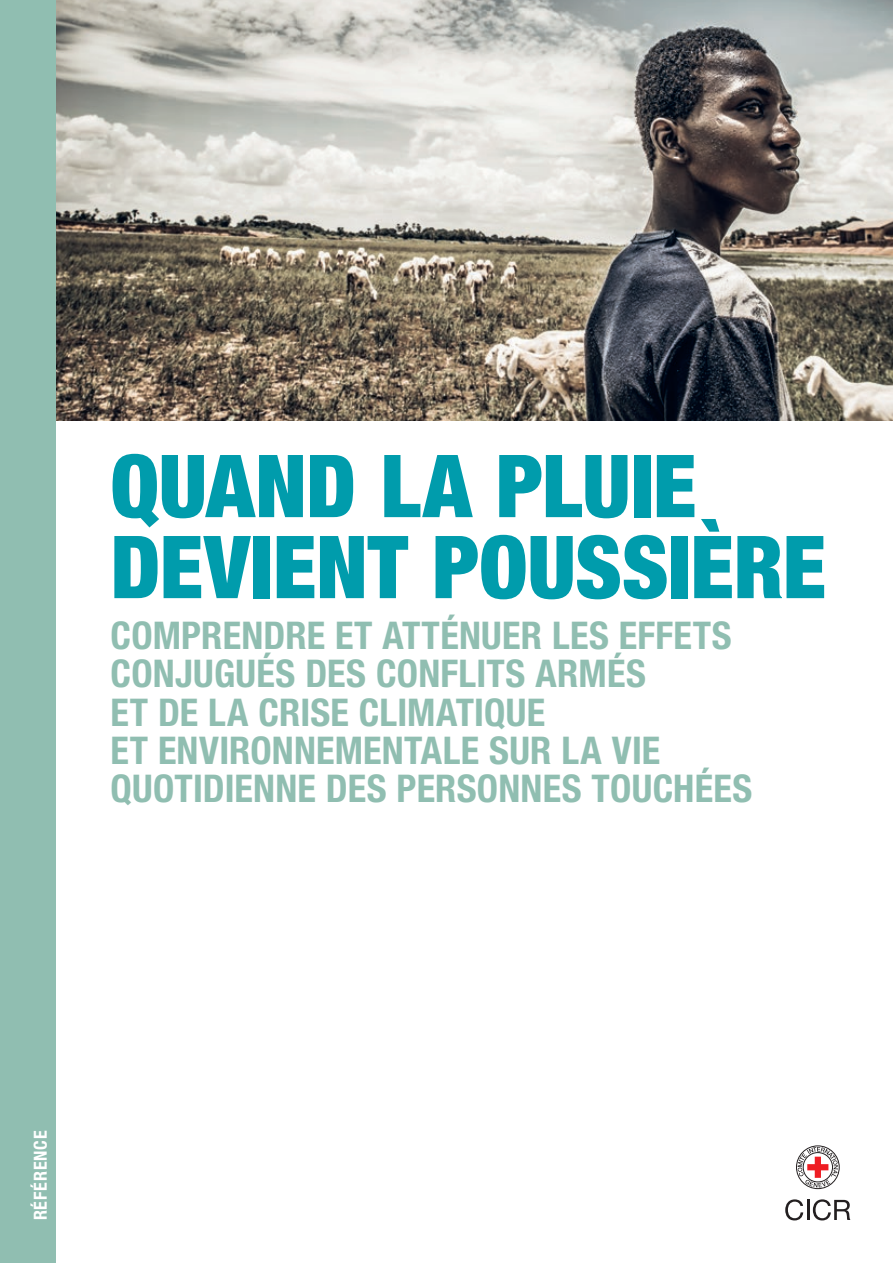
<style>
.page{position:relative;width:893px;height:1263px;background:#fff}
.page>*{position:absolute;margin:0;border:0;box-sizing:border-box;transform-origin:0 0}
.t1{font:900 condensed 87px/81px "Helvetica Neue LT Std";letter-spacing:-.005em;color:#009cac}
.t2{font:700 condensed 38.25px/38.2px "Helvetica Neue LT Std";letter-spacing:.005em;color:#90beb1}
.t3{font:700 condensed 18px "Helvetica Neue LT Std";letter-spacing:.05em;color:#fff}
</style>
<div class="page">
<img style="left:55px;top:0;width:838px;height:421px">
<div style="left:0;top:0;width:55px;height:1263px;background:#90beb1"></div>
<svg style="left:796px;top:1145px;width:44px;height:44px"></svg>
<svg style="left:785px;top:1199px;width:18px;height:21px"></svg>
<hr style="left:807px;top:1200px;width:2px;height:20px;background:#231f20">
<svg style="left:813px;top:1199px;width:37px;height:21px"></svg>
<h1 class="t1" style="left:111px;top:444px;width:717px">QUAND LA PLUIE<br>DEVIENT POUSSIÈRE</h1>
<p class="t2" style="left:111px;top:616px;width:643px">COMPRENDRE ET ATTÉNUER LES EFFETS<br>CONJUGUÉS DES CONFLITS ARMÉS<br>ET DE LA CRISE CLIMATIQUE<br>ET ENVIRONNEMENTALE SUR LA VIE<br>QUOTIDIENNE DES PERSONNES TOUCHÉES</p>
<p class="t3" style="left:29px;top:1220px;width:92px;rotate:-90deg">RÉFÉRENCE</p>
</div>
